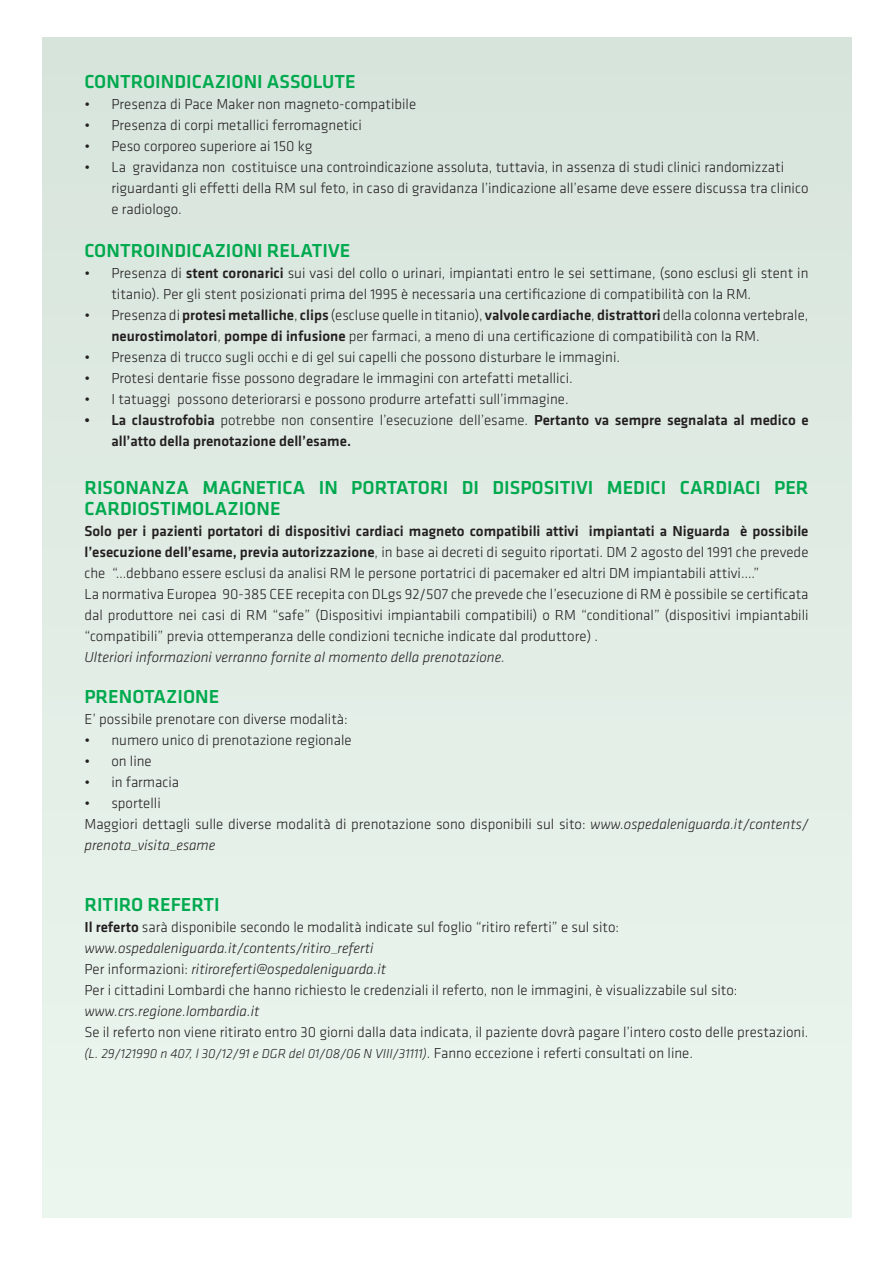
<style>
.page{position:relative;width:893px;height:1263px;background:#fff}
.page>*{position:absolute;margin:0;border:0;box-sizing:border-box;transform-origin:0 0}
.t1{font:500 19.5px/21px "Klavika";color:#00a94e}
.t2{font:300 15px/21px "Klavika";color:#231f20}
.t3{font:italic 300 15px "Klavika";color:#231f20}
.t4{font:500 15px/21px "Klavika";color:#231f20}
.t5{font:italic 300 13.5px "Klavika";color:#231f20}
.s1{font-weight:500}
.s2{font-weight:300}
.s3{font-style:italic}
.s4{font-style:normal}
.s5{font-style:normal;font-size:15px}
</style>
<div class="page">
<div style="left:43px;top:37px;width:808px;height:1180px;background:#e1ede5"></div>
<p class="t1" style="left:84px;top:71px;width:273px">CONTROINDICAZIONI ASSOLUTE</p>
<p class="t2" style="left:84px;top:94px;width:333px">• Presenza di Pace Maker non magneto-compatibile</p>
<p class="t2" style="left:84px;top:115px;width:279px">• Presenza di corpi metallici ferromagnetici</p>
<p class="t2" style="left:84px;top:136px;width:230px">• Peso corporeo superiore ai 150 kg</p>
<p class="t2" style="left:111px;top:157px;width:699px;text-indent:-27px">• La gravidanza non costituisce una controindicazione assoluta, tuttavia, in assenza di studi clinici randomizzati riguardanti gli effetti della RM sul feto, in caso di gravidanza l’indicazione all’esame deve essere discussa tra clinico e radiologo.</p>
<p class="t1" style="left:84px;top:241px;width:267px">CONTROINDICAZIONI RELATIVE</p>
<p class="t2" style="left:111px;top:263px;width:699px;text-indent:-27px">• Presenza di <span class="s1">stent coronarici</span> sui vasi del collo o urinari, impiantati entro le sei settimane, (sono esclusi gli stent in titanio). Per gli stent posizionati prima del 1995 è necessaria una certificazione di compatibilità con la RM.</p>
<p class="t2" style="left:111px;top:305px;width:699px;text-indent:-27px">• Presenza di <span class="s1">protesi metalliche</span>, <span class="s1">clips</span> (escluse quelle in titanio), <span class="s1">valvole cardiache</span>, <span class="s1">distrattori</span> della colonna vertebrale, <span class="s1">neurostimolatori</span>, <span class="s1">pompe di infusione</span> per farmaci, a meno di una certificazione di compatibilità con la RM.</p>
<p class="t2" style="left:84px;top:347px;width:537px">• Presenza di trucco sugli occhi e di gel sui capelli che possono disturbare le immagini.</p>
<p class="t2" style="left:84px;top:368px;width:490px">• Protesi dentarie fisse possono degradare le immagini con artefatti metallici.</p>
<p class="t2" style="left:84px;top:389px;width:486px">• I tatuaggi possono deteriorarsi e possono produrre artefatti sull’immagine.</p>
<p class="t4" style="left:111px;top:410px;width:699px;text-indent:-27px">• La claustrofobia <span class="s2">potrebbe non consentire l’esecuzione dell’esame.</span> Pertanto va sempre segnalata al medico e all’atto della prenotazione dell’esame.</p>
<p class="t1" style="left:84px;top:478px;width:726px">RISONANZA MAGNETICA IN PORTATORI DI DISPOSITIVI MEDICI CARDIACI PER<br>CARDIOSTIMOLAZIONE</p>
<p class="t2" style="left:84px;top:521px;width:726px;text-align:justify"><span class="s1">Solo per i pazienti portatori di dispositivi cardiaci magneto compatibili attivi impiantati a Niguarda è possibile l’esecuzione dell’esame, previa autorizzazione</span>, in base ai decreti di seguito riportati. DM 2 agosto del 1991 che prevede che “…debbano essere esclusi da analisi RM le persone portatrici di pacemaker ed altri DM impiantabili attivi….”</p>
<p class="t2" style="left:84px;top:584px;width:726px;text-align:justify">La normativa Europea 90-385 CEE recepita con DLgs 92/507 che prevede che l’esecuzione di RM è possibile se certificata dal produttore nei casi di RM “safe” (Dispositivi impiantabili compatibili) o RM “conditional” (dispositivi impiantabili “compatibili” previa ottemperanza delle condizioni tecniche indicate dal produttore) .</p>
<p class="t3" style="left:84px;top:649px;width:422px">Ulteriori informazioni verranno fornite al momento della prenotazione.</p>
<p class="t1" style="left:84px;top:686px;width:136px">PRENOTAZIONE</p>
<p class="t2" style="left:84px;top:709px;width:265px">E’ possibile prenotare con diverse modalità:</p>
<p class="t2" style="left:84px;top:730px;width:269px">• numero unico di prenotazione regionale</p>
<p class="t2" style="left:84px;top:751px;width:69px">• on line</p>
<p class="t2" style="left:84px;top:772px;width:96px">• in farmacia</p>
<p class="t2" style="left:84px;top:793px;width:78px">• sportelli</p>
<p class="t2" style="left:84px;top:814px;width:726px">Maggiori dettagli sulle diverse modalità di prenotazione sono disponibili sul sito: <span class="s3">www.ospedaleniguarda.it/contents/ prenota_visita_esame</span></p>
<p class="t1" style="left:84px;top:895px;width:137px">RITIRO REFERTI</p>
<p class="t2" style="left:84px;top:917px;width:536px"><span class="s1">Il referto</span> sarà disponibile secondo le modalità indicate sul foglio “ritiro referti” e sul sito:</p>
<p class="t3" style="left:84px;top:940px;width:291px">www.ospedaleniguarda.it/contents/ritiro_referti</p>
<p class="t3" style="left:84px;top:961px;width:303px"><span class="s4">Per informazioni:</span> ritiroreferti@ospedaleniguarda.it</p>
<p class="t2" style="left:84px;top:980px;width:655px">Per i cittadini Lombardi che hanno richiesto le credenziali il referto, non le immagini, è visualizzabile sul sito:</p>
<p class="t3" style="left:84px;top:1003px;width:177px">www.crs.regione.lombardia.it</p>
<p class="t2" style="left:84px;top:1022px;width:726px">Se il referto non viene ritirato entro 30 giorni dalla data indicata, il paziente dovrà pagare l’intero costo delle prestazioni.</p>
<p class="t5" style="left:84px;top:1046px;width:610px">(L. 29/121990 n 407, l 30/12/91 e DGR del 01/08/06 N VIII/31111)<span class="s5">. Fanno eccezione i referti consultati on line.</span></p>
</div>
